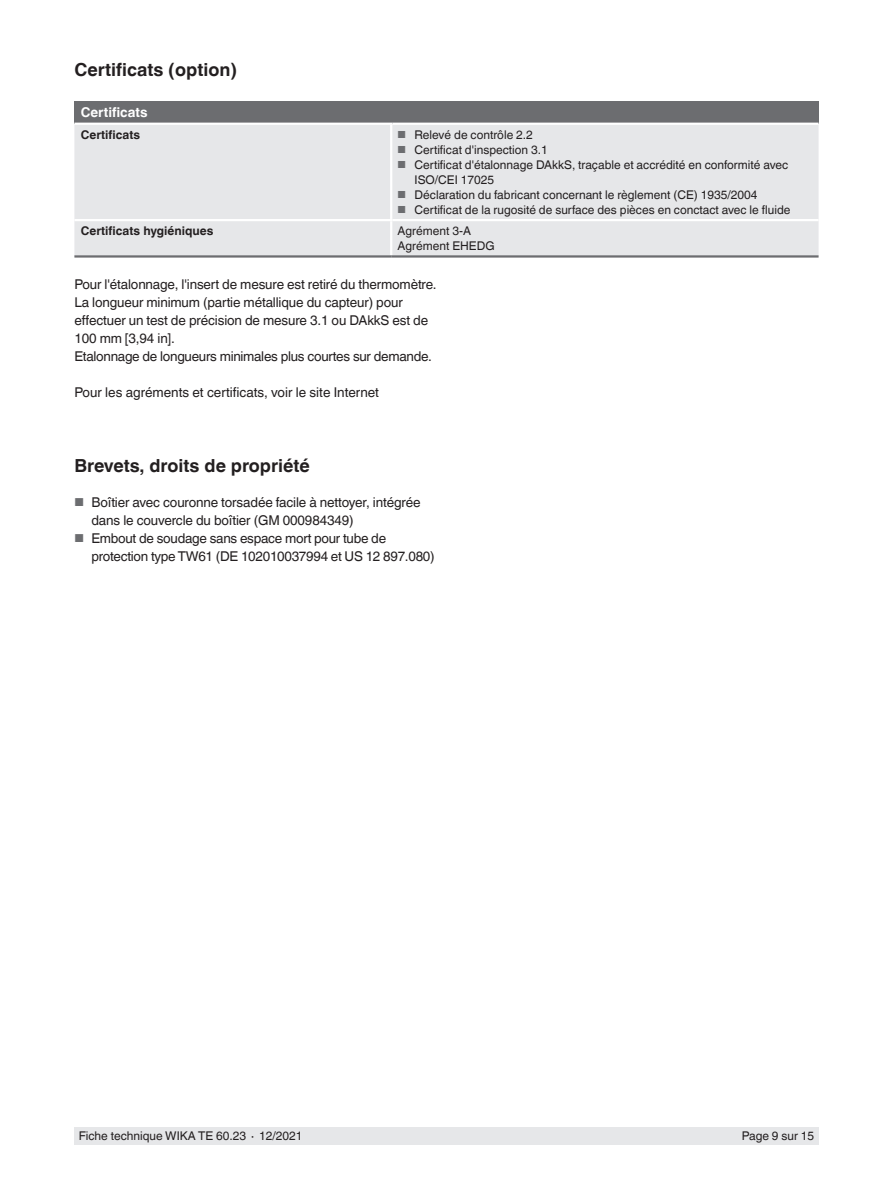
<style>
.page{position:relative;width:893px;height:1188px;background:#fff}
.page>*{position:absolute;margin:0;border:0;box-sizing:border-box;transform-origin:0 0}
.t1{font:700 18px "Helvetica World";color:#231f20}
.t2{font:13.5px/18px "Helvetica World";letter-spacing:-.01em;color:#231f20}
.t3{font:700 13.5px "Helvetica World";color:#fff}
.t4{font:12px/15px "Helvetica World";color:#231f20}
.t5{font:700 12px "Helvetica World";color:#231f20}
.s1{font-size:10.2px;color:#6c6d70}
.s2{font-size:11.55px;color:#6c6d70}
</style>
<div class="page">
<div style="left:74px;top:1128px;width:745px;height:17px;background:#e6e7e9"></div>
<div style="left:74px;top:101px;width:745px;height:23px;background:#6c6d70"></div>
<div style="left:74px;top:125px;width:745px;height:130px;background:#e6e7e9"></div>
<hr style="left:74px;top:123px;width:318px;height:2px;background:#fff">
<hr style="left:390px;top:125px;width:2px;height:94px;background:#fff">
<hr style="left:74px;top:219px;width:318px;height:2px;background:#fff">
<hr style="left:392px;top:123px;width:427px;height:2px;background:#fff">
<hr style="left:392px;top:219px;width:427px;height:2px;background:#fff">
<hr style="left:390px;top:221px;width:2px;height:34px;background:#fff">
<hr style="left:74px;top:255px;width:317px;height:3px;background:#6c6d70">
<hr style="left:391px;top:255px;width:428px;height:3px;background:#6c6d70">
<h1 class="t1" style="left:74px;top:59px;width:164px">Certificats (option)</h1>
<p class="t3" style="left:81px;top:105px;width:68px">Certificats</p>
<p class="t5" style="left:81px;top:128px;width:61px">Certificats</p>
<p class="t4" style="left:398px;top:127px;width:137px"><span class="s1">■</span> Relevé de contrôle 2.2</p>
<p class="t4" style="left:398px;top:142px;width:152px"><span class="s1">■</span> Certificat d'inspection 3.1</p>
<p class="t4" style="left:415px;top:157px;width:375px;text-indent:-17px"><span class="s1">■</span> Certificat d'étalonnage DAkkS, traçable et accrédité en conformité avec<br>ISO/CEI 17025</p>
<p class="t4" style="left:398px;top:187px;width:361px"><span class="s1">■</span> Déclaration du fabricant concernant le règlement (CE) 1935/2004</p>
<p class="t4" style="left:398px;top:202px;width:394px"><span class="s1">■</span> Certificat de la rugosité de surface des pièces en conctact avec le fluide</p>
<p class="t5" style="left:81px;top:224px;width:134px">Certificats hygiéniques</p>
<p class="t4" style="left:398px;top:223px;width:99px">Agrément 3-A<br>Agrément EHEDG</p>
<p class="t2" style="left:74px;top:275px;width:364px">Pour l'étalonnage, l'insert de mesure est retiré du thermomètre.<br>La longueur minimum (partie métallique du capteur) pour effectuer un test de précision de mesure 3.1 ou DAkkS est de 100 mm [3,94 in].<br>Etalonnage de longueurs minimales plus courtes sur demande.</p>
<p class="t2" style="left:74px;top:383px;width:306px">Pour les agréments et certificats, voir le site Internet</p>
<h1 class="t1" style="left:74px;top:455px;width:237px">Brevets, droits de propriété</h1>
<p class="t2" style="left:91px;top:493px;width:331px;text-indent:-17px"><span class="s2">■</span> Boîtier avec couronne torsadée facile à nettoyer, intégrée dans le couvercle du boîtier (GM 000984349)</p>
<p class="t2" style="left:91px;top:529px;width:345px;text-indent:-17px"><span class="s2">■</span> Embout de soudage sans espace mort pour tube de protection type TW61 (DE 102010037994 et US 12 897.080)</p>
<p class="t4" style="left:79px;top:1129px;width:225px">Fiche technique WIKA TE 60.23 ∙ 12/2021</p>
<p class="t4" style="left:742px;top:1129px;width:74px">Page 9 sur 15</p>
</div>
